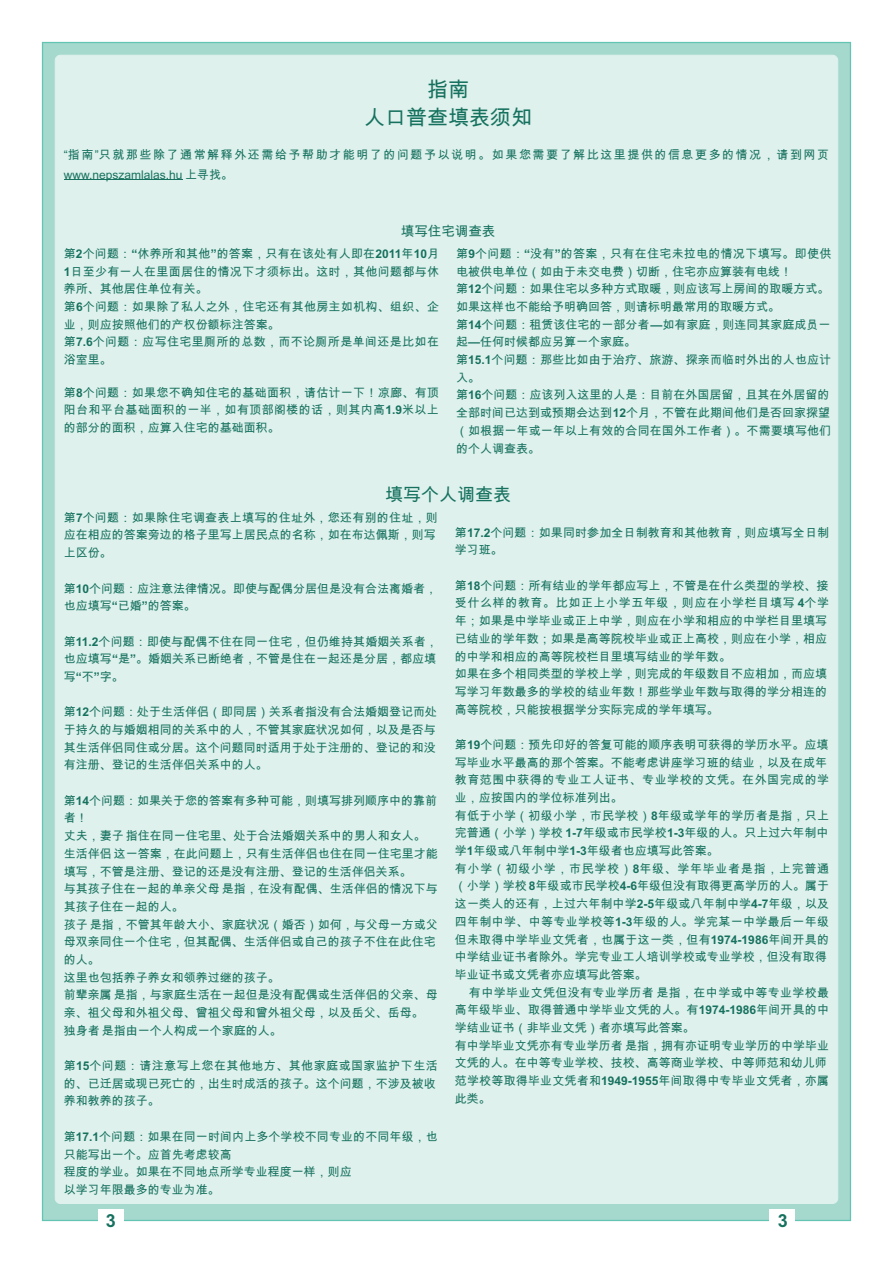
<style>
.page{position:relative;width:893px;height:1263px;background:#fff}
.page>*{position:absolute;margin:0;border:0;box-sizing:border-box;transform-origin:0 0}
.t1{font:21px/28.2px "Arial Unicode MS";color:#16715f;text-align:center}
.t2{font:18px "Arial Unicode MS";color:#16715f}
.t3{font:700 18px "Arial";color:#16715f}
.t4{font:13.5px "Arial Unicode MS";color:#16715f}
.t5{font:12px/17.7px "Arial Unicode MS";color:#16715f}
.t6{font:12px "Arial Unicode MS";letter-spacing:.025em;color:#16715f}
.t7{font:12px "Arial Unicode MS";letter-spacing:.03em;color:#16715f}
.t8{font:12px "Arial Unicode MS";letter-spacing:.13em;color:#16715f}
.t9{font:12px "Arial Unicode MS";letter-spacing:.02em;color:#16715f}
.t10{font:12px "Arial Unicode MS";letter-spacing:.04em;color:#16715f}
.t11{font:12px "Arial Unicode MS";letter-spacing:.06em;color:#16715f}
.t12{font:12px "Arial";color:#16715f}
.s1{font-family:"Arial"}
.s2{font-family:"Arial Unicode MS"}
.s3{font-family:"Arial";font-weight:700}
</style>
<div class="page">
<div style="left:42px;top:42px;width:809px;height:1179px;background:#a5d9ce;border:1px solid #63c4b3"></div>
<div style="left:98px;top:1210px;width:25px;height:21px;background:#fff"></div>
<div style="left:770px;top:1210px;width:25px;height:21px;background:#fff"></div>
<div style="left:55px;top:55px;width:783px;height:1149px;background:#def1ec;border:1px solid #def1ec;border-radius:5px"></div>
<hr style="left:64px;top:180px;width:119px;height:1px;background:#16715f">
<h1 class="t1" style="left:364px;top:77px;width:169px">指南<br>人口普查填表须知</h1>
<p class="t8" style="left:64px;top:151px;width:767px"><span class="s1">“</span>指南<span class="s1">”</span>只就那些除了通常解释外还需给予帮助才能明了的问题予以说明。如果您需要了解比这里提供的信息更多的情况，请到网页</p>
<p class="t12" style="left:64px;top:170px;width:171px">www.nepszamlalas.hu <span class="s2">上寻找。</span></p>
<p class="t4" style="left:401px;top:226px;width:96px">填写住宅调查表</p>
<p class="t5" style="left:64px;top:246px;width:377px">第<span class="s3">2</span>个问题：<span class="s3">“</span>休养所和其他<span class="s3">”</span>的答案，只有在该处有人即在<span class="s3">2011</span>年<span class="s3">10</span>月</p>
<p class="t6" style="left:456px;top:249px;width:377px">第<span class="s3">9</span>个问题：<span class="s3">“</span>没有<span class="s3">”</span>的答案，只有在住宅未拉电的情况下填写。即使供</p>
<p class="t6" style="left:64px;top:267px;width:377px"><span class="s3">1</span>日至少有一人在里面居住的情况下才须标出。这时，其他问题都与休</p>
<p class="t5" style="left:456px;top:264px;width:337px">电被供电单位（如由于未交电费）切断，住宅亦应算装有电线！</p>
<p class="t5" style="left:64px;top:281px;width:146px">养所、其他居住单位有关。</p>
<p class="t5" style="left:456px;top:281px;width:375px">第<span class="s3">12</span>个问题：如果住宅以多种方式取暖，则应该写上房间的取暖方式。</p>
<p class="t6" style="left:64px;top:302px;width:377px">第<span class="s3">6</span>个问题：如果除了私人之外，住宅还有其他房主如机构、组织、企</p>
<p class="t5" style="left:456px;top:299px;width:325px">如果这样也不能给予明确回答，则请标明最常用的取暖方式。</p>
<p class="t5" style="left:64px;top:317px;width:217px">业，则应按照他们的产权份额标注答案。</p>
<p class="t5" style="left:456px;top:317px;width:376px">第<span class="s3">14</span>个问题：租赁该住宅的一部分者<span class="s3">—</span>如有家庭，则连同其家庭成员一</p>
<p class="t7" style="left:64px;top:338px;width:377px">第<span class="s3">7.6</span>个问题：应写住宅里厕所的总数，而不论厕所是单间还是比如在</p>
<p class="t5" style="left:456px;top:334px;width:181px">起<span class="s3">—</span>任何时候都应另算一个家庭。</p>
<p class="t5" style="left:64px;top:352px;width:49px">浴室里。</p>
<p class="t5" style="left:456px;top:352px;width:377px">第<span class="s3">15.1</span>个问题：那些比如由于治疗、旅游、探亲而临时外出的人也应计入。</p>
<p class="t6" style="left:64px;top:388px;width:377px">第<span class="s3">8</span>个问题：如果您不确知住宅的基础面积，请估计一下！凉廊、有顶</p>
<p class="t5" style="left:456px;top:387px;width:375px">第<span class="s3">16</span>个问题：应该列入这里的人是：目前在外国居留，且其在外居留的</p>
<p class="t7" style="left:64px;top:405px;width:377px">阳台和平台基础面积的一半，如有顶部阁楼的话，则其内高<span class="s3">1.9</span>米以上</p>
<p class="t5" style="left:456px;top:405px;width:376px">全部时间已达到或预期会达到<span class="s3">12</span>个月，不管在此期间他们是否回家探望</p>
<p class="t5" style="left:64px;top:420px;width:217px">的部分的面积，应算入住宅的基础面积。</p>
<p class="t5" style="left:456px;top:423px;width:377px">（如根据一年或一年以上有效的合同在国外工作者）。不需要填写他们的个人调查表。</p>
<h2 class="t2" style="left:385px;top:487px;width:127px">填写个人调查表</h2>
<p class="t5" style="left:64px;top:510px;width:376px">第<span class="s3">7</span>个问题：如果除住宅调查表上填写的住址外，您还有别的住址，则应在相应的答案旁边的格子里写上居民点的名称，如在布达佩斯，则写</p>
<p class="t5" style="left:455px;top:525px;width:376px">第<span class="s3">17.2</span>个问题：如果同时参加全日制教育和其他教育，则应填写全日制</p>
<p class="t5" style="left:64px;top:545px;width:49px">上区份。</p>
<p class="t5" style="left:455px;top:542px;width:49px">学习班。</p>
<p class="t5" style="left:64px;top:580px;width:375px">第<span class="s3">10</span>个问题：应注意法律情况。即使与配偶分居但是没有合法离婚者，</p>
<p class="t5" style="left:455px;top:578px;width:375px">第<span class="s3">18</span>个问题：所有结业的学年都应写上，不管是在什么类型的学校、接</p>
<p class="t5" style="left:64px;top:598px;width:133px">也应填写<span class="s3">“</span>已婚<span class="s3">”</span>的答案。</p>
<p class="t5" style="left:455px;top:595px;width:376px">受什么样的教育。比如正上小学五年级，则应在小学栏目填写 <span class="s3">4</span>个学年；如果是中学毕业或正上中学，则应在小学和相应的中学栏目里填写</p>
<p class="t5" style="left:64px;top:634px;width:376px">第<span class="s3">11.2</span>个问题：即使与配偶不住在同一住宅，但仍维持其婚姻关系者，</p>
<p class="t5" style="left:455px;top:631px;width:373px">已结业的学年数；如果是高等院校毕业或正上高校，则应在小学，相应</p>
<p class="t5" style="left:64px;top:651px;width:374px">也应填写<span class="s3">“</span>是<span class="s3">”</span>。婚姻关系已断绝者，不管是住在一起还是分居，都应填</p>
<p class="t5" style="left:455px;top:648px;width:277px">的中学和相应的高等院校栏目里填写结业的学年数。</p>
<p class="t5" style="left:64px;top:669px;width:61px">写<span class="s3">“</span>不<span class="s3">”</span>字。</p>
<p class="t5" style="left:455px;top:666px;width:374px">如果在多个相同类型的学校上学，则完成的年级数目不应相加，而应填写学习年数最多的学校的结业年数！那些学业年数与取得的学分相连的</p>
<p class="t5" style="left:64px;top:704px;width:375px">第<span class="s3">12</span>个问题：处于生活伴侣（即同居）关系者指没有合法婚姻登记而处</p>
<p class="t5" style="left:455px;top:702px;width:265px">高等院校，只能按根据学分实际完成的学年填写。</p>
<p class="t5" style="left:64px;top:722px;width:374px">于持久的与婚姻相同的关系中的人，不管其家庭状况如何，以及是否与其生活伴侣同住或分居。这个问题同时适用于处于注册的、登记的和没</p>
<p class="t5" style="left:455px;top:737px;width:375px">第<span class="s3">19</span>个问题：预先印好的答复可能的顺序表明可获得的学历水平。应填</p>
<p class="t5" style="left:64px;top:757px;width:205px">有注册、登记的生活伴侣关系中的人。</p>
<p class="t5" style="left:455px;top:755px;width:376px">写毕业水平最高的那个答案。不能考虑讲座学习班的结业，以及在成年教育范围中获得的专业工人证书、专业学校的文凭。在外国完成的学</p>
<p class="t5" style="left:64px;top:793px;width:375px">第<span class="s3">14</span>个问题：如果关于您的答案有多种可能，则填写排列顺序中的靠前</p>
<p class="t5" style="left:455px;top:790px;width:169px">业，应按国内的学位标准列出。</p>
<p class="t5" style="left:64px;top:810px;width:25px">者！</p>
<p class="t9" style="left:455px;top:811px;width:376px">有低于小学（初级小学，市民学校）<span class="s3">8</span>年级或学年的学历者是指，只上</p>
<p class="t5" style="left:64px;top:828px;width:363px">丈夫，妻子指住在同一住宅里、处于合法婚姻关系中的男人和女人。</p>
<p class="t5" style="left:455px;top:825px;width:375px">完普通（小学）学校 <span class="s3">1-7</span>年级或市民学校<span class="s3">1-3</span>年级的人。只上过六年制中</p>
<p class="t5" style="left:64px;top:846px;width:376px">生活伴侣这一答案，在此问题上，只有生活伴侣也住在同一住宅里才能</p>
<p class="t5" style="left:455px;top:843px;width:266px">学<span class="s3">1</span>年级或八年制中学<span class="s3">1-3</span>年级者也应填写此答案。</p>
<p class="t5" style="left:64px;top:863px;width:349px">填写，不管是注册、登记的还是没有注册、登记的生活伴侣关系。</p>
<p class="t11" style="left:455px;top:864px;width:376px">有小学（初级小学，市民学校）<span class="s3">8</span>年级、学年毕业者是指，上完普通</p>
<p class="t5" style="left:64px;top:881px;width:376px">与其孩子住在一起的单亲父母是指，在没有配偶、生活伴侣的情况下与</p>
<p class="t5" style="left:455px;top:878px;width:376px">（小学）学校 <span class="s3">8</span>年级或市民学校<span class="s3">4-6</span>年级但没有取得更高学历的人。属于</p>
<p class="t5" style="left:64px;top:899px;width:121px">其孩子住在一起的人。</p>
<p class="t5" style="left:455px;top:896px;width:376px">这一类人的还有，上过六年制中学<span class="s3">2-5</span>年级或八年制中学<span class="s3">4-7</span>年级，以及</p>
<p class="t5" style="left:64px;top:917px;width:376px">孩子是指，不管其年龄大小、家庭状况（婚否）如何，与父母一方或父</p>
<p class="t6" style="left:455px;top:917px;width:376px">四年制中学、中等专业学校等<span class="s3">1-3</span>年级的人。学完某一中学最后一年级</p>
<p class="t5" style="left:64px;top:934px;width:374px">母双亲同住一个住宅，但其配偶、生活伴侣或自己的孩子不住在此住宅</p>
<p class="t5" style="left:455px;top:931px;width:376px">但未取得中学毕业文凭者，也属于这一类，但有<span class="s3">1974-1986</span>年间开具的</p>
<p class="t5" style="left:64px;top:952px;width:37px">的人。</p>
<p class="t5" style="left:455px;top:949px;width:373px">中学结业证书者除外。学完专业工人培训学校或专业学校，但没有取得</p>
<p class="t5" style="left:64px;top:970px;width:218px">这里也包括养子养女和领养过继的孩子。</p>
<p class="t5" style="left:455px;top:967px;width:193px">毕业证书或文凭者亦应填写此答案。</p>
<p class="t5" style="left:64px;top:987px;width:376px">前辈亲属是指，与家庭生活在一起但是没有配偶或生活伴侣的父亲、母</p>
<p class="t7" style="left:469px;top:988px;width:362px">有中学毕业文凭但没有专业学历者是指，在中学或中等专业学校最</p>
<p class="t5" style="left:64px;top:1005px;width:361px">亲、祖父母和外祖父母、曾祖父母和曾外祖父母，以及岳父、岳母。</p>
<p class="t5" style="left:455px;top:1002px;width:376px">高年级毕业、取得普通中学毕业文凭的人。有<span class="s3">1974-1986</span>年间开具的中</p>
<p class="t5" style="left:64px;top:1023px;width:219px">独身者是指由一个人构成一个家庭的人。</p>
<p class="t5" style="left:455px;top:1020px;width:376px">学结业证书（非毕业文凭）者亦填写此答案。<br>有中学毕业文凭亦有专业学历者是指，拥有亦证明专业学历的中学毕业</p>
<p class="t10" style="left:64px;top:1061px;width:376px">第<span class="s3">15</span>个问题：请注意写上您在其他地方、其他家庭或国家监护下生活</p>
<p class="t5" style="left:455px;top:1055px;width:374px">文凭的人。在中等专业学校、技校、高等商业学校、中等师范和幼儿师</p>
<p class="t5" style="left:64px;top:1076px;width:374px">的、已迁居或现已死亡的，出生时成活的孩子。这个问题，不涉及被收</p>
<p class="t5" style="left:455px;top:1073px;width:376px">范学校等取得毕业文凭者和<span class="s3">1949-1955</span>年间取得中专毕业文凭者，亦属</p>
<p class="t5" style="left:64px;top:1093px;width:97px">养和教养的孩子。</p>
<p class="t5" style="left:455px;top:1091px;width:37px">此类。</p>
<p class="t5" style="left:64px;top:1129px;width:376px">第<span class="s3">17.1</span>个问题：如果在同一时间内上多个学校不同专业的不同年级，也只能写出一个。应首先考虑较高<br>程度的学业。如果在不同地点所学专业程度一样，则应<br>以学习年限最多的专业为准。</p>
<h2 class="t3" style="left:106px;top:1214px;width:12px">3</h2>
<h2 class="t3" style="left:778px;top:1214px;width:12px">3</h2>
</div>
